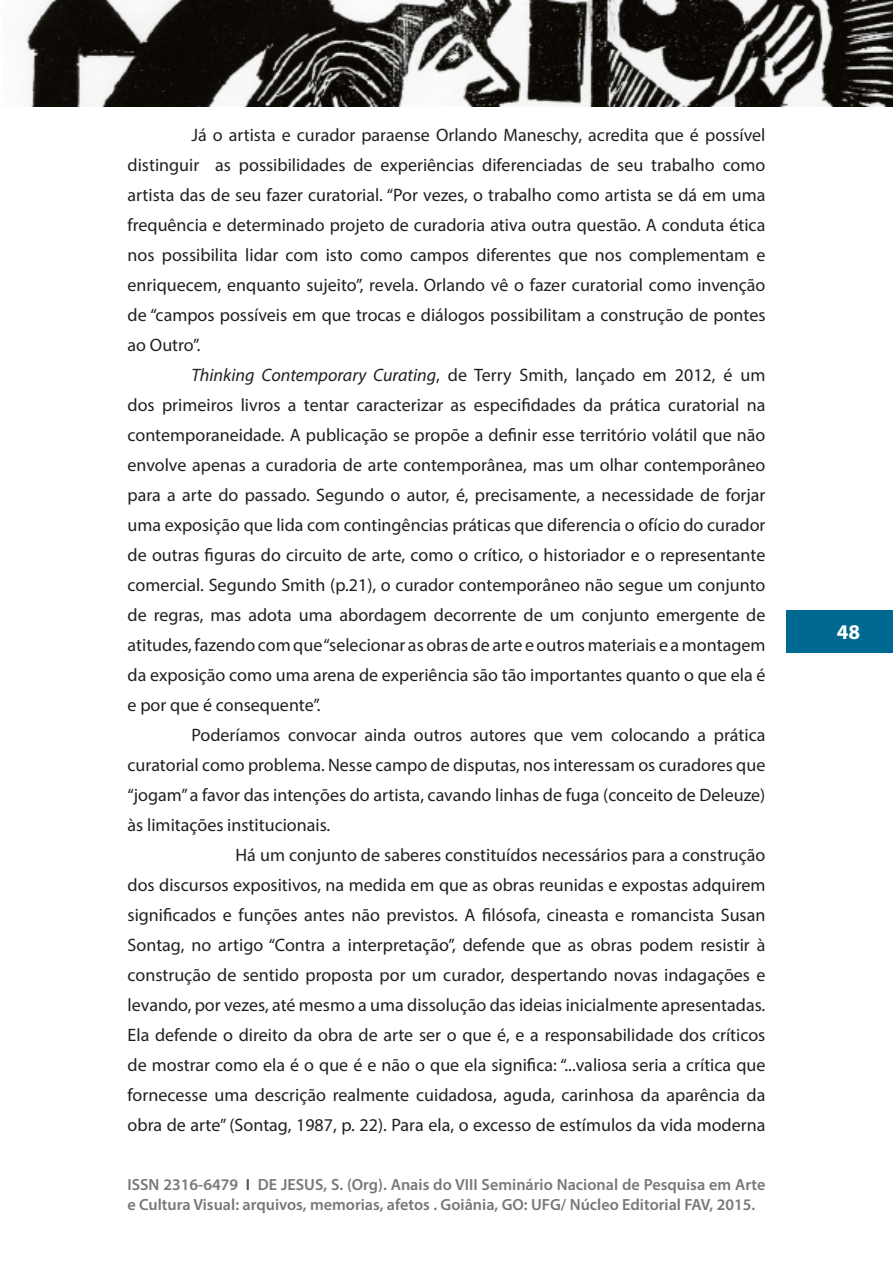
<style>
.page{position:relative;width:893px;height:1263px;background:#fff}
.page>*{position:absolute;margin:0;border:0;box-sizing:border-box;transform-origin:0 0}
.t1{font:700 21px "Myriad Pro";color:#fff}
.Texto_básico{font:18px/30px "Myriad Pro";color:#231f20;text-align:justify}
.t2{font:600 16.2px/19.5px "Myriad Pro";color:#76787b}
.s1{font-style:italic}
.s2{color:#4b4c4d}
</style>
<div class="page">
<div style="left:787px;top:610px;width:106px;height:43px;background:#006991"></div>
<img style="left:25px;top:0;width:868px;height:106px">
<p class="Texto_básico" style="left:128px;top:120px;width:639px;text-indent:64px">Já o artista e curador paraense Orlando Maneschy, acredita que é possível distinguir as possibilidades de experiências diferenciadas de seu trabalho como artista das de seu fazer curatorial. “Por vezes, o trabalho como artista se dá em uma frequência e determinado projeto de curadoria ativa outra questão. A conduta ética nos possibilita lidar com isto como campos diferentes que nos complementam e enriquecem, enquanto sujeito”, revela. Orlando vê o fazer curatorial como invenção de “campos possíveis em que trocas e diálogos possibilitam a construção de pontes ao Outro”.</p>
<p class="Texto_básico" style="left:128px;top:360px;width:639px;text-indent:64px"><span class="s1">Thinking Contemporary Curating</span>, de Terry Smith, lançado em 2012, é um dos primeiros livros a tentar caracterizar as especifidades da prática curatorial na contemporaneidade. A publicação se propõe a definir esse território volátil que não envolve apenas a curadoria de arte contemporânea, mas um olhar contemporâneo para a arte do passado. Segundo o autor, é, precisamente, a necessidade de forjar uma exposição que lida com contingências práticas que diferencia o ofício do curador de outras figuras do circuito de arte, como o crítico, o historiador e o representante comercial. Segundo Smith (p.21), o curador contemporâneo não segue um conjunto de regras, mas adota uma abordagem decorrente de um conjunto emergente de atitudes, fazendo com que “selecionar as obras de arte e outros materiais e a montagem da exposição como uma arena de experiência são tão importantes quanto o que ela é e por que é consequente”.</p>
<p class="Texto_básico" style="left:128px;top:720px;width:639px;text-indent:64px">Poderíamos convocar ainda outros autores que vem colocando a prática curatorial como problema. Nesse campo de disputas, nos interessam os curadores que “jogam” a favor das intenções do artista, cavando linhas de fuga (conceito de Deleuze) às limitações institucionais.</p>
<p class="Texto_básico" style="left:128px;top:840px;width:639px;text-indent:108px">Há um conjunto de saberes constituídos necessários para a construção dos discursos expositivos, na medida em que as obras reunidas e expostas adquirem significados e funções antes não previstos. A filósofa, cineasta e romancista Susan Sontag, no artigo “Contra a interpretação”, defende que as obras podem resistir à construção de sentido proposta por um curador, despertando novas indagações e levando, por vezes, até mesmo a uma dissolução das ideias inicialmente apresentadas.<br>Ela defende o direito da obra de arte ser o que é, e a responsabilidade dos críticos de mostrar como ela é o que é e não o que ela significa: “...valiosa seria a crítica que fornecesse uma descrição realmente cuidadosa, aguda, carinhosa da aparência da obra de arte” (Sontag, 1987, p. 22). Para ela, o excesso de estímulos da vida moderna</p>
<p class="t2" style="left:128px;top:1174px;width:639px">ISSN 2316-6479 <span class="s2">I</span> DE JESUS, S. (Org). Anais do VIII Seminário Nacional de Pesquisa em Arte e Cultura Visual: arquivos, memorias, afetos . Goiânia, GO: UFG/ Núcleo Editorial FAV, 2015.</p>
<p class="t1" style="left:837px;top:619px;width:25px">48</p>
</div>
